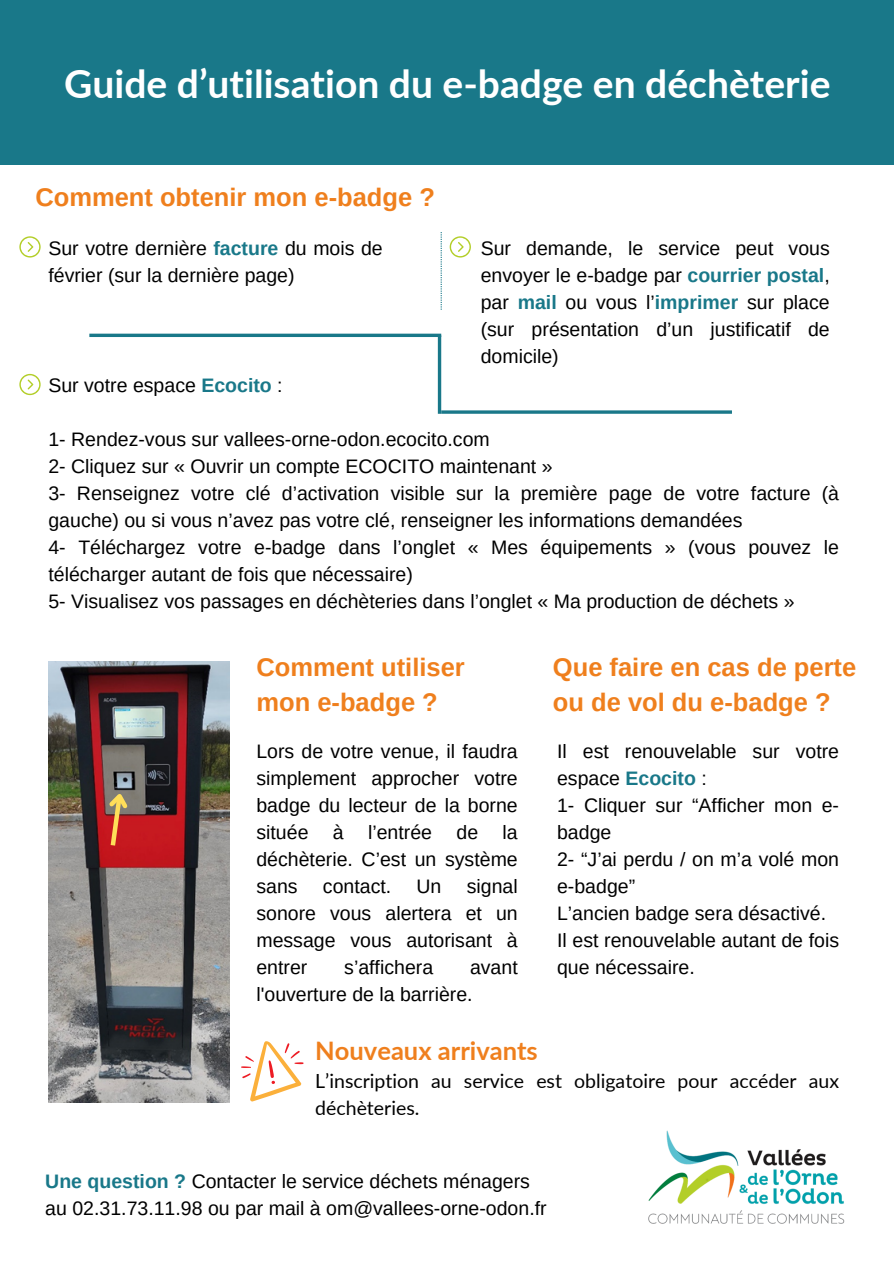
<style>
.page{position:relative;width:894px;height:1264px;background:#fff}
.page>*{position:absolute;margin:0;border:0;box-sizing:border-box;transform-origin:0 0}
.t1{font:700 39px "Lato";color:#fff}
.t2{font:700 25.5px/34.8px "Arimo";color:#ef7f1d}
.t3{font:700 25.5px "Lato";color:#ef7f1d}
.t4{font:19.5px/27px "Arimo";color:#000}
.t5{font:19.5px/27px "Lato";color:#000}
.s1{font-weight:700;color:#197889}
</style>
<div class="page">
<div style="left:0;top:0;width:893px;height:164px;background:#197889"></div>
<img style="left:48px;top:661px;width:182px;height:441px">
<svg style="left:89px;top:333px;width:352px;height:4px"></svg>
<svg style="left:437px;top:335px;width:4px;height:79px"></svg>
<svg style="left:441px;top:410px;width:290px;height:4px"></svg>
<svg style="left:440px;top:232px;width:1px;height:78px"></svg>
<img style="left:648px;top:1130px;width:197px;height:94px">
<svg style="left:104px;top:787px;width:29px;height:63px"></svg>
<svg style="left:241px;top:1041px;width:62px;height:60px"></svg>
<svg style="left:19px;top:236px;width:22px;height:21px"></svg>
<svg style="left:449px;top:236px;width:22px;height:21px"></svg>
<svg style="left:19px;top:374px;width:22px;height:21px"></svg>
<p class="t1" style="left:64px;top:60px;width:767px">Guide d’utilisation du e-badge en déchèterie</p>
<p class="t2" style="left:35px;top:180px;width:401px">Comment obtenir mon e-badge ?</p>
<p class="t4" style="left:48px;top:234px;width:336px">Sur votre dernière <span class="s1">facture</span> du mois de février (sur la dernière page)</p>
<p class="t4" style="left:480px;top:234px;width:350px;text-align:justify">Sur demande, le service peut vous envoyer le e-badge par <span class="s1">courrier postal</span>, par <span class="s1">mail</span> ou vous l’<span class="s1">imprimer</span> sur place (sur présentation d’un justificatif de domicile)</p>
<p class="t4" style="left:48px;top:372px;width:236px">Sur votre espace <span class="s1">Ecocito</span> :</p>
<p class="t4" style="left:48px;top:426px;width:442px">1- Rendez-vous sur vallees-orne-odon.ecocito.com</p>
<p class="t4" style="left:48px;top:453px;width:505px">2- Cliquez sur « Ouvrir un compte ECOCITO maintenant »</p>
<p class="t4" style="left:48px;top:480px;width:792px">3- Renseignez votre clé d’activation visible sur la première page de votre facture (à gauche) ou si vous n’avez pas votre clé, renseigner les informations demandées</p>
<p class="t4" style="left:48px;top:534px;width:792px">4- Téléchargez votre e-badge dans l’onglet « Mes équipements » (vous pouvez le télécharger autant de fois que nécessaire)</p>
<h2 class="t4" style="left:48px;top:588px;width:747px">5- Visualisez vos passages en déchèteries dans l’onglet « Ma production de déchets »</h2>
<p class="t2" style="left:256px;top:650px;width:210px">Comment utiliser mon e-badge ?</p>
<p class="t4" style="left:256px;top:737px;width:263px;text-align:justify">Lors de votre venue, il faudra simplement approcher votre badge du lecteur de la borne située à l’entrée de la déchèterie. C’est un système sans</p>
<p class="t4" style="left:256px;top:872px;width:263px;text-align:justify;text-indent:210px">signal sonore vous alertera et un message vous autorisant à entrer</p>
<p class="t4" style="left:323px;top:872px;width:70px">contact.</p>
<p class="t4" style="left:416px;top:872px;width:26px">Un</p>
<p class="t4" style="left:344px;top:953px;width:90px">s’affichera</p>
<p class="t4" style="left:256px;top:953px;width:263px;text-indent:213px">avant l'ouverture de la barrière.</p>
<h2 class="t2" style="left:552px;top:650px;width:305px">Que faire en cas de perte ou de vol du e-badge ?</h2>
<p class="t4" style="left:557px;top:737px;width:283px">Il est renouvelable sur votre espace <span class="s1">Ecocito</span> :</p>
<p class="t4" style="left:557px;top:791px;width:283px">1- Cliquer sur “Afficher mon e&shy;badge</p>
<p class="t4" style="left:557px;top:845px;width:283px">2- “J’ai perdu / on m’a volé mon e-badge”</p>
<p class="t4" style="left:557px;top:899px;width:270px">L’ancien badge sera désactivé.</p>
<p class="t4" style="left:557px;top:926px;width:283px">Il est renouvelable autant de fois que nécessaire.</p>
<p class="t3" style="left:315px;top:1034px;width:224px">Nouveaux arrivants</p>
<p class="t5" style="left:315px;top:1066px;width:525px">L’inscription au service est obligatoire pour accéder aux déchèteries.</p>
<p class="t4" style="left:45px;top:1167px;width:502px"><span class="s1">Une question ?</span> Contacter le service déchets ménagers au 02.31.73.11.98 ou par mail à om@vallees-orne-odon.fr</p>
</div>
